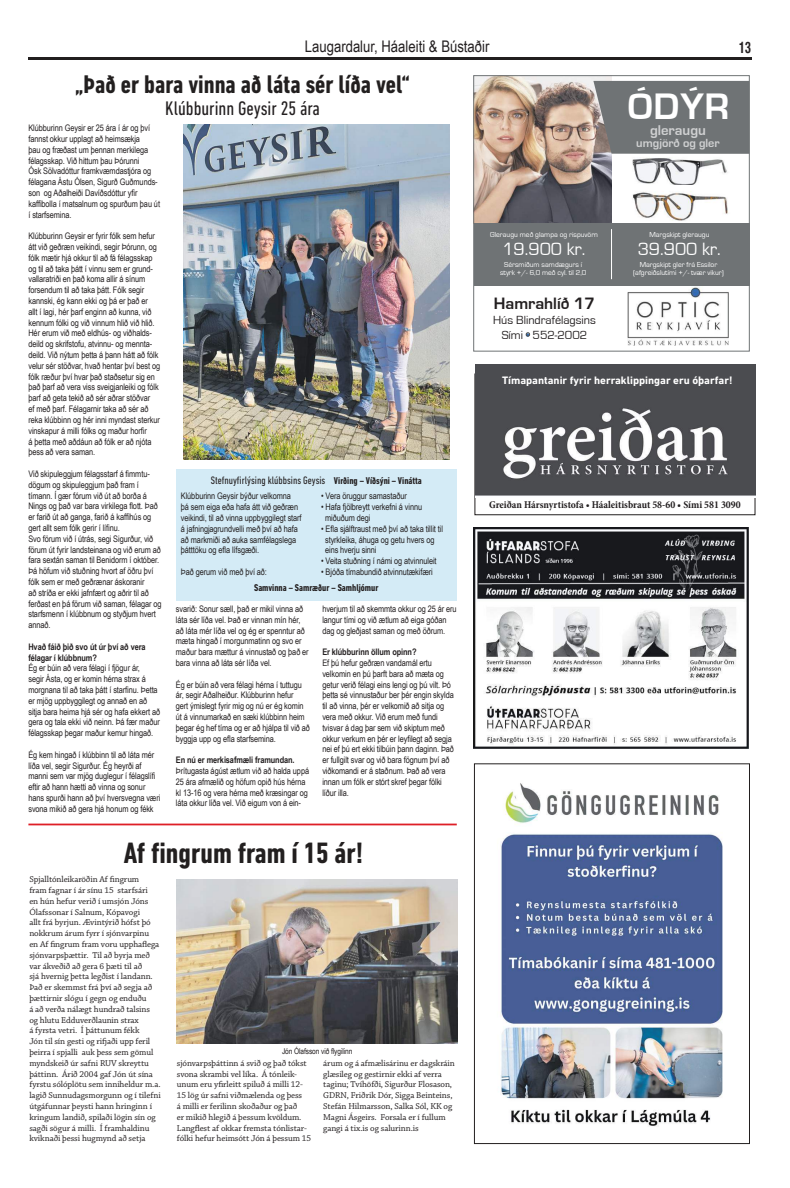
<style>
.page{position:relative;width:790px;height:1188px;background:#fff}
.page>*{position:absolute;margin:0;border:0;box-sizing:border-box;transform-origin:0 0}
.t1{font:700 38px "Eurostile";color:#fff}
.t2{font:700 30.4px "Eurostile";letter-spacing:.025em;color:#fff}
.t3{font:700 condensed 30px "DIN Next LT Pro";color:#221f1f}
.t4{font:700 condensed 26px "DIN Next LT Pro";color:#221f1f}
.t5{font:condensed 20px "DIN Next LT Pro";color:#231f20}
.t6{font:18.3px "Eurostile";color:#fff}
.t7{font:700 17px "Eurostile";color:#231f20}
.t8{font:16px "Arial Narrow";color:#231f20}
.t9{font:700 condensed 16px "Helvetica Neue";color:#231f20;scale:.75 1}
.t10{font:700 15.8px "Eurostile";color:#d0d1d2}
.t11{font:700 14.6px "Eurostile";color:#d0d1d2}
.t12{font:12.1px/14.6px "Eurostile";color:#231f20;text-align:center}
.t13{font:700 12.1px "Eurostile";color:#d0d1d2}
.t14{font:condensed 11px "DIN Next LT Pro";color:#231f20}
.t15{font:700 11px "DIN Next LT Pro";color:#fff}
.t16{font:700 condensed 10.5px "Minion Pro";color:#231f20}
.t17{font:700 10.3px "Eurostile";color:#d1d3d3}
.t18{font:700 condensed 10px "DIN Next LT Pro";color:#231f20}
.t19{font:9px/10.8px "Arial Narrow";letter-spacing:-.01em;color:#231f20}
.t20{font:9px/10.8px "Chaparral Pro";letter-spacing:-.01em;color:#231f20}
.t21{font:700 9px/10.8px "Arial Narrow";letter-spacing:-.01em;color:#231f20}
.t22{font:8px "Arial Narrow";letter-spacing:-.01em;color:#231f20}
.t23{font:7.4px/8px "Eurostile";color:#fff;text-align:center}
.s1{font-weight:700;font-size:10px}
.s2{color:#366db2}
</style>
<div class="page">
<hr style="left:28px;top:57px;width:723px;height:3px;background:#221f1f">
<img style="left:632px;top:158px;width:95px;height:27px">
<img style="left:632px;top:191px;width:96px;height:30px">
<img style="left:475px;top:78px;width:136px;height:145px">
<img style="left:627px;top:287px;width:101px;height:58px">
<svg style="left:525px;top:332px;width:5px;height:5px"></svg>
<div style="left:473px;top:223px;width:276px;height:62px;background:#6f7375"></div>
<hr style="left:611px;top:229px;width:1px;height:50px;background:#fff">
<svg style="left:593px;top:81px;width:156px;height:73px;background:#737677"></svg>
<img style="left:473px;top:527px;width:274px;height:222px">
<img style="left:500px;top:783px;width:223px;height:343px">
<div style="left:474px;top:763px;width:275px;height:381px;border:1px solid #221f1f"></div>
<img style="left:177px;top:879px;width:280px;height:165px">
<img style="left:475px;top:364px;width:280px;height:132px">
<hr style="left:28px;top:823px;width:428px;height:2px;background:#de1f27">
<img style="left:183px;top:125px;width:266px;height:334px">
<div style="left:176px;top:469px;width:280px;height:131px;background:#d4ebf6"></div>
<h3 class="t8" style="left:305px;top:35px;width:186px">Laugardalur, Háaleiti &amp; Bústaðir</h3>
<h3 class="t9" style="left:739px;top:34px;width:17px">13</h3>
<h3 class="t4" style="left:75px;top:69px;width:336px">„Það er bara vinna að láta sér líða vel“</h3>
<h3 class="t5" style="left:165px;top:97px;width:156px">Klúbburinn Geysir 25 ára</h3>
<p class="t19" style="left:28px;top:122px;width:133px">Klúbburinn Geysir er 25 ára í ár og því fannst okkur upplagt að heimsækja<br>þau og fræðast um þennan merkilega félagsskap. Við hittum þau Þórunni<br>Ósk Sölvadóttur framkvæmdastjóra og félagana Ástu Ólsen, Sigurð Guðmunds&shy;son og Aðalheiði Davíðsdóttur yfir kaffibolla í matsalnum og spurðum þau út í starfsemina.</p>
<p class="t19" style="left:28px;top:230px;width:133px">Klúbburinn Geysir er fyrir fólk sem hefur átt við geðræn veikindi, segir Þórunn, og fólk mætir hjá okkur til að fá félagsskap og til að taka þátt í vinnu sem er grund&shy;vallaratriði en það koma allir á sínum forsendum til að taka þátt. Fólk segir kannski, ég kann ekki og þá er það er<br>allt í lagi, hér þarf enginn að kunna, við kennum fólki og við vinnum hlið við hlið.<br>Hér erum við með eldhús- og viðhalds&shy;deild og skrifstofu, atvinnu- og mennta&shy;deild. Við nýtum þetta á þann hátt að fólk velur sér stöðvar, hvað hentar því best og fólk ræður því hvar það staðsetur sig en það þarf að vera viss sveigjanleiki og fólk þarf að geta tekið að sér aðrar stöðvar<br>ef með þarf. Félagarnir taka að sér að reka klúbbinn og hér inni myndast sterkur vinskapur á milli fólks og maður horfir<br>á þetta með aðdáun að fólk er að njóta þess að vera saman.</p>
<p class="t19" style="left:28px;top:468px;width:135px">Við skipuleggjum félagsstarf á fimmtu&shy;dögum og skipuleggjum það fram í tímann. Í gær fórum við út að borða á Nings og það var bara virkilega flott. Það er farið út að ganga, farið á kaffihús og gert allt sem fólk gerir í lífinu.<br>Svo förum við í útrás, segi Sigurður, við förum út fyrir landsteinana og við erum að fara sextán saman til Benidorm í október.<br>Þá höfum við stuðning hvort af öðru því fólk sem er með geðrænar áskoranir<br>að stríða er ekki jafnfært og aðrir til að ferðast en þá förum við saman, félagar og starfsmenn í klúbbnum og styðjum hvert annað.</p>
<p class="t21" style="left:28px;top:641px;width:119px">Hvað fáið þið svo út úr því að vera félagar í klúbbnum?</p>
<p class="t19" style="left:28px;top:662px;width:133px">Ég er búin að vera félagi í fjögur ár,<br>segir Ásta, og er komin hérna strax á morgnana til að taka þátt í starfinu. Þetta er mjög uppbyggilegt og annað en að sitja bara heima hjá sér og hafa ekkert að gera og tala ekki við neinn. Þá fær maður félagsskap þegar maður kemur hingað.</p>
<p class="t19" style="left:28px;top:749px;width:133px">Ég kem hingað í klúbbinn til að láta mér líða vel, segir Sigurður. Ég heyrði af manni sem var mjög duglegur í félagslífi eftir að hann hætti að vinna og sonur hans spurði hann að því hversvegna væri svona mikið að gera hjá honum og fékk</p>
<p class="t14" style="left:211px;top:473px;width:213px">Stefnuyfirlýsing klúbbsins Geysis <span class="s1">Virðing – Víðsýni – Vinátta</span></p>
<p class="t19" style="left:181px;top:490px;width:122px">Klúbburinn Geysir býður velkomna<br>þá sem eiga eða hafa átt við geðræn veikindi, til að vinna uppbyggilegt starf á jafningjagrundvelli með því að hafa að markmiði að auka samfélagslega þátttöku og efla lífsgæði.</p>
<p class="t19" style="left:181px;top:566px;width:88px">Það gerum við með því að:</p>
<p class="t19" style="left:321px;top:490px;width:87px">• Vera öruggur samastaður</p>
<p class="t19" style="left:325px;top:501px;width:99px;text-indent:-4px">• Hafa fjölbreytt verkefni á vinnu miðuðum degi</p>
<p class="t19" style="left:325px;top:523px;width:119px;text-indent:-4px">• Efla sjálftraust með því að taka tillit til styrkleika, áhuga og getu hvers og eins hverju sinni</p>
<p class="t19" style="left:321px;top:555px;width:117px">• Veita stuðning í námi og atvinnuleit</p>
<p class="t19" style="left:321px;top:566px;width:113px">• Bjóða tímabundið atvinnutækifæri</p>
<p class="t18" style="left:254px;top:582px;width:126px">Samvinna – Samræður – Samhljómur</p>
<p class="t19" style="left:176px;top:603px;width:134px">svarið: Sonur sæll, það er mikil vinna að láta sér líða vel. Það er vinnan mín hér, að láta mér líða vel og ég er spenntur að mæta hingað í morgunmatinn og svo er maður bara mættur á vinnustað og það er bara vinna að láta sér líða vel.</p>
<p class="t19" style="left:176px;top:679px;width:135px">Ég er búin að vera félagi hérna í tuttugu ár, segir Aðalheiður. Klúbburinn hefur<br>gert ýmislegt fyrir mig og nú er ég komin út á vinnumarkað en sæki klúbbinn heim þegar ég hef tíma og er að hjálpa til við að byggja upp og efla starfsemina.</p>
<p class="t21" style="left:176px;top:754px;width:120px">En nú er merkisafmæli framundan.</p>
<p class="t19" style="left:176px;top:765px;width:135px">Þrítugasta ágúst ætlum við að halda uppá 25 ára afmælið og höfum opið hús hérna kl 13-16 og vera hérna með kræsingar og láta okkur líða vel. Við eigum von á ein-</p>
<p class="t19" style="left:322px;top:603px;width:136px">hverjum til að skemmta okkur og 25 ár eru langur tími og við ætlum að eiga góðan dag og gleðjast saman og með öðrum.</p>
<p class="t21" style="left:322px;top:646px;width:96px">Er klúbburinn öllum opinn?</p>
<p class="t19" style="left:322px;top:657px;width:133px">Ef þú hefur geðræn vandamál ertu velkomin en þú þarft bara að mæta og getur verið félagi eins lengi og þú vilt. Þó þetta sé vinnustaður ber þér engin skylda til að vinna, þér er velkomið að sitja og vera með okkur. Við erum með fundi tvisvar á dag þar sem við skiptum með okkur verkum en þér er leyfilegt að segja nei ef þú ert ekki tilbúin þann daginn. Það er fullgilt svar og við bara fögnum því að viðkomandi er á staðnum. Það að vera innan um fólk er stórt skref þegar fólki líður illa.</p>
<h3 class="t3" style="left:124px;top:836px;width:241px">Af fingrum fram í 15 ár!</h3>
<p class="t20" style="left:29px;top:874px;width:133px">Spjalltónleikaröðin Af fingrum<br>fram fagnar í ár sínu 15 starfsári<br>en hún hefur verið í umsjón Jóns Ólafssonar í Salnum, Kópavogi<br>allt frá byrjun. Ævintýrið hófst þó nokkrum árum fyrr í sjónvarpinu<br>en Af fingrum fram voru upphaflega sjónvarpsþættir. Til að byrja með var ákveðið að gera 6 þæti til að<br>sjá hvernig þetta legðist í landann.<br>Það er skemmst frá því að segja að þættirnir slógu í gegn og enduðu<br>á að verða nálægt hundrað talsins og hlutu Edduverðlaunin strax<br>á fyrsta vetri. Í þáttunum fékk<br>Jón til sín gesti og rifjaði upp feril þeirra í spjalli auk þess sem gömul myndskeið úr safni RUV skreyttu þáttinn. Árið 2004 gaf Jón út sína fyrstu sólóplötu sem inniheldur m.a. lagið Sunnudagsmorgunn og í tilefni útgáfunnar þeysti hann hringinn í kringum landið, spilaði lögin sín og sagði sögur á milli. Í framhaldinu kviknaði þessi hugmynd að setja</p>
<p class="t22" style="left:282px;top:1045px;width:72px">Jón Ólafsson við flygilinn</p>
<p class="t20" style="left:177px;top:1058px;width:136px">sjónvarpsþáttinn á svið og það tókst svona skrambi vel líka. Á tónleik&shy;unum eru yfirleitt spiluð á milli 12- 15 lög úr safni viðmælenda og þess<br>á milli er ferilinn skoðaður og það<br>er mikið hlegið á þessum kvöldum.<br>Langflest af okkar fremsta tónlistar&shy;fólki hefur heimsótt Jón á þessum 15</p>
<p class="t20" style="left:323px;top:1058px;width:133px">árum og á afmælisárinu er dagskráin glæsileg og gestirnir ekki af verra taginu; Tvíhöfði, Sigurður Flosason, GDRN, Friðrik Dór, Sigga Beinteins, Stefán Hilmarsson, Salka Sól, KK og Magni Ásgeirs. Forsala er í fullum gangi á tix.is og salurinn.is</p>
<h1 class="t1" style="left:627px;top:86px;width:103px">ÓDÝR</h1>
<h3 class="t11" style="left:650px;top:122px;width:57px">gleraugu</h3>
<h3 class="t13" style="left:636px;top:136px;width:85px">umgjörð og gler</h3>
<h3 class="t10" style="left:609px;top:125px;width:138px">Margskipt gleraugu</h3>
<p class="t23" style="left:490px;top:231px;width:109px">Gleraugu með glampa og rispuvörn</p>
<p class="t23" style="left:500px;top:261px;width:88px">Sérsmíðum samdægurs í styrk +/- 6,0 með cyl. til 2,0</p>
<p class="t23" style="left:649px;top:231px;width:61px">Margskipt gleraugu</p>
<p class="t23" style="left:633px;top:261px;width:92px">Margskipt gler frá Essilor (afgreiðslutími +/- tvær vikur)</p>
<h3 class="t6" style="left:637px;top:239px;width:85px">39.900 kr.</h3>
<h3 class="t6" style="left:502px;top:239px;width:85px">19.900 kr.</h3>
<h2 class="t2" style="left:504px;top:239px;width:216px">Verð 39.900 kr</h2>
<p class="t17" style="left:488px;top:268px;width:249px">Margskipt gler frá Essilor (afgreiðslutími +/- tvær vikur)</p>
<h3 class="t7" style="left:493px;top:294px;width:103px">Hamrahlíð 17</h3>
<h3 class="t12" style="left:493px;top:313px;width:104px">Hús Blindrafélagsins<br>Sími <span class="s2">•</span> 552-2002</h3>
<p class="t15" style="left:502px;top:374px;width:232px">Tímapantanir fyrir herraklippingar eru óþarfar!</p>
<p class="t16" style="left:489px;top:497px;width:253px">Greiðan Hársnyrtistofa • Háaleitisbraut 58-60 • Sími 581 3090</p>
</div>
